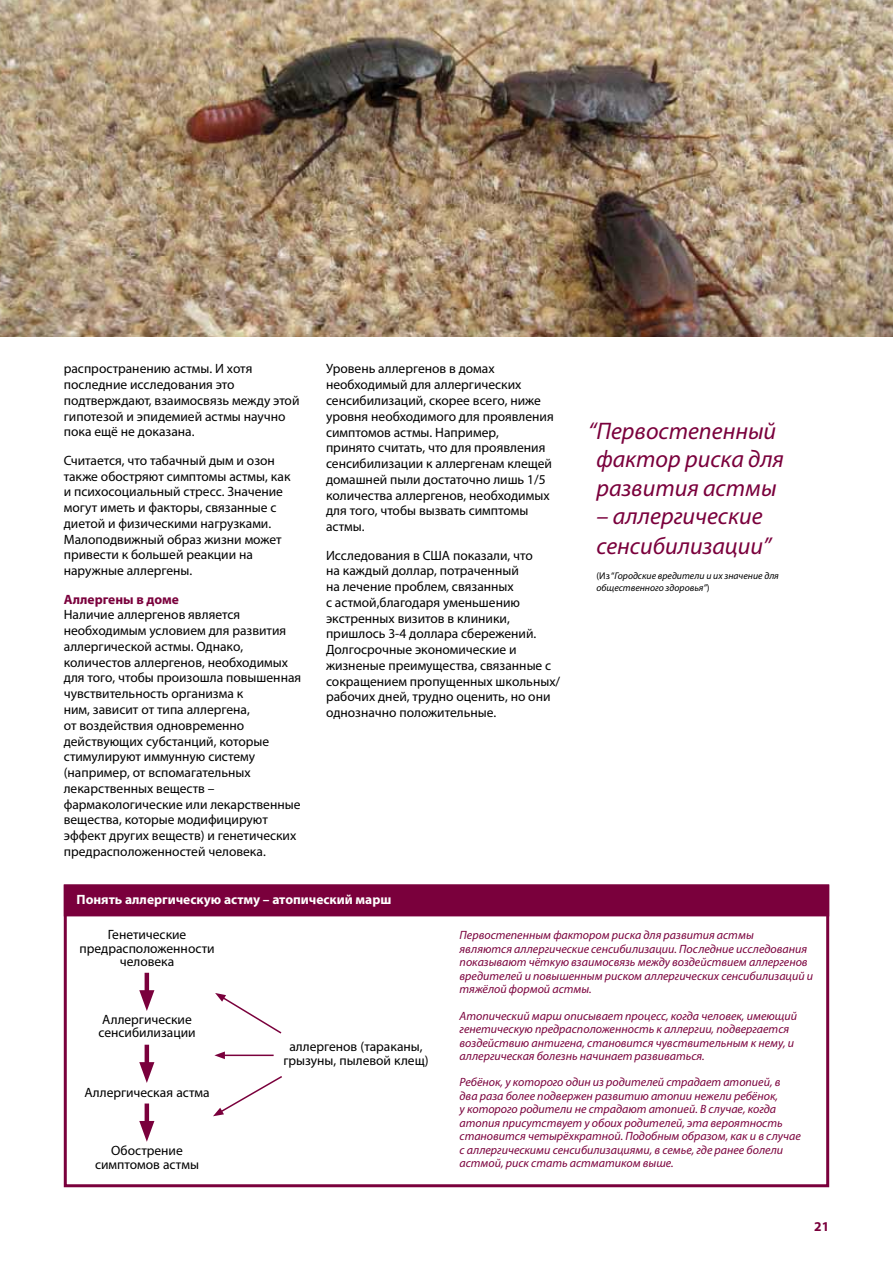
<style>
.page{position:relative;width:893px;height:1263px;background:#fff}
.page>*{position:absolute;margin:0;border:0;box-sizing:border-box;transform-origin:0 0}
.t1{font:italic 24px/28.5px "Myriad Pro";color:#7a003c;text-align:center}
.t2{font:13.5px/15.8px "Myriad Pro";color:#000}
.t3{font:700 13.5px "Myriad Pro";color:#fff}
.t4{font:700 13.5px "Myriad Pro";color:#7a003c}
.t5{font:italic 12px/13.5px "Myriad Pro";color:#7a003c}
.t6{font:italic 9.75px/12.8px "Myriad Pro";color:#000}
.s1{font-style:normal}
</style>
<div class="page">
<img style="left:0;top:0;width:893px;height:336px">
<div style="left:64px;top:884px;width:765px;height:303px;border:3px solid #7a003c"></div>
<div style="left:64px;top:884px;width:765px;height:32px;background:#7a003c;border:3px solid #7a003c"></div>
<hr style="left:145px;top:973px;width:4px;height:25px;background:#7a003c">
<svg style="left:139px;top:990px;width:15px;height:21px"></svg>
<hr style="left:145px;top:1045px;width:4px;height:25px;background:#7a003c">
<svg style="left:139px;top:1062px;width:15px;height:21px"></svg>
<hr style="left:145px;top:1103px;width:4px;height:26px;background:#7a003c">
<svg style="left:139px;top:1121px;width:15px;height:21px"></svg>
<svg style="left:215px;top:993px;width:67px;height:41px"></svg>
<svg style="left:213px;top:1076px;width:69px;height:40px"></svg>
<hr style="left:223px;top:1054px;width:51px;height:2px;background:#7a003c">
<svg style="left:214px;top:1051px;width:11px;height:8px"></svg>
<p class="t2" style="left:64px;top:361px;width:237px">распространению астмы. И хотя последние исследования это подтверждают, взаимосвязь между этой гипотезой и эпидемией астмы научно пока ещё не доказана.</p>
<p class="t2" style="left:64px;top:452px;width:228px">Считается, что табачный дым и озон также обостряют симптомы астмы, как и психосоциальный стресс. Значение могут иметь и факторы, связанные с диетой и физическими нагрузками.<br>Малоподвижный образ жизни может привести к большей реакции на наружные аллергены.</p>
<p class="t4" style="left:64px;top:590px;width:117px">Аллергены в доме</p>
<p class="t2" style="left:64px;top:607px;width:239px">Наличие аллергенов является необходимым условием для развития аллергической астмы. Однако, количестов аллергенов, необходимых для того, чтобы произошла повышенная чувствительность организма к<br>ним, зависит от типа аллергена,<br>от воздействия одновременно действующих субстанций, которые стимулируют иммунную систему (например, от вспомагательных лекарственных веществ – фармакологические или лекарственные вещества, которые модифицируют эффект других веществ) и генетических предрасположенностей человека.</p>
<p class="t2" style="left:326px;top:361px;width:229px">Уровень аллергенов в домах необходимый для аллергических сенсибилизаций, скорее всего, ниже уровня необходимого для проявления симптомов астмы. Например,<br>принято считать, что для проявления сенсибилизации к аллергенам клещей домашней пыли достаточно лишь 1/5 количества аллергенов, необходимых для того, чтобы вызвать симптомы астмы.</p>
<p class="t2" style="left:326px;top:547px;width:236px">Исследования в США показали, что<br>на каждый доллар, потраченный<br>на лечение проблем, связанных<br>с астмой,благодаря уменьшению экстренных визитов в клиники, пришлось 3-4 доллара сбережений.<br>Долгосрочные экономические и жизненые преимущества, связанные с сокращением пропущенных школьных/ рабочих дней, трудно оценить, но они однозначно положительные.</p>
<p class="t3" style="left:77px;top:891px;width:316px">Понять аллергическую астму – атопический марш</p>
<h1 class="t1" style="left:588px;top:416px;width:197px">“Первостепенный фактор риска для развития астмы</h1>
<h1 class="t1" style="left:596px;top:501px;width:176px;line-height:30px;text-align:left">– аллергические сенсибилизации”</h1>
<p class="t6" style="left:596px;top:569px;width:184px"><span class="s1">(Из “</span>Городские вредители и их значение для общественного здоровья”<span class="s1">)</span></p>
<p class="t2" style="left:79px;top:928px;width:137px;line-height:13.5px;text-align:center">Генетические предрасположенности человека</p>
<p class="t2" style="left:98px;top:1012px;width:99px;line-height:13.5px">Аллергические сенсибилизации</p>
<p class="t2" style="left:84px;top:1085px;width:127px">Аллергическая астма</p>
<p class="t2" style="left:95px;top:1144px;width:105px;line-height:13.5px;text-align:center">Обострение симптомов астмы</p>
<p class="t2" style="left:283px;top:1040px;width:147px;line-height:13.5px;text-align:center">аллергенов (тараканы, грызуны, пылевой клещ)</p>
<p class="t5" style="left:460px;top:928px;width:355px">Первостепенным фактором риска для развития астмы<br>являются аллергические сенсибилизации. Последние исследования показывают чёткую взаимосвязь между воздействием аллергенов вредителей и повышенным риском аллергических сенсибилизаций и тяжёлой формой астмы.</p>
<p class="t5" style="left:460px;top:1008px;width:339px">Атопический марш описывает процесс, когда человек, имеющий генетическую предрасположенность к аллергии, подвергается воздействию антигена, становится чувствительным к нему, и аллергическая болезнь начинает развиваться.</p>
<p class="t5" style="left:460px;top:1075px;width:343px">Ребёнок, у которого один из родителей страдает атопией, в два раза более подвержен развитию атопии нежели ребёнок,<br>у которого родители не страдают атопией. В случае, когда атопия присутствует у обоих родителей, эта вероятность становится четырёхкратной. Подобным образом, как и в случае с аллергическими сенсибилизациями, в семье, где ранее болели астмой, риск стать астматиком выше.</p>
<p class="t4" style="left:814px;top:1217px;width:16px">21</p>
</div>
